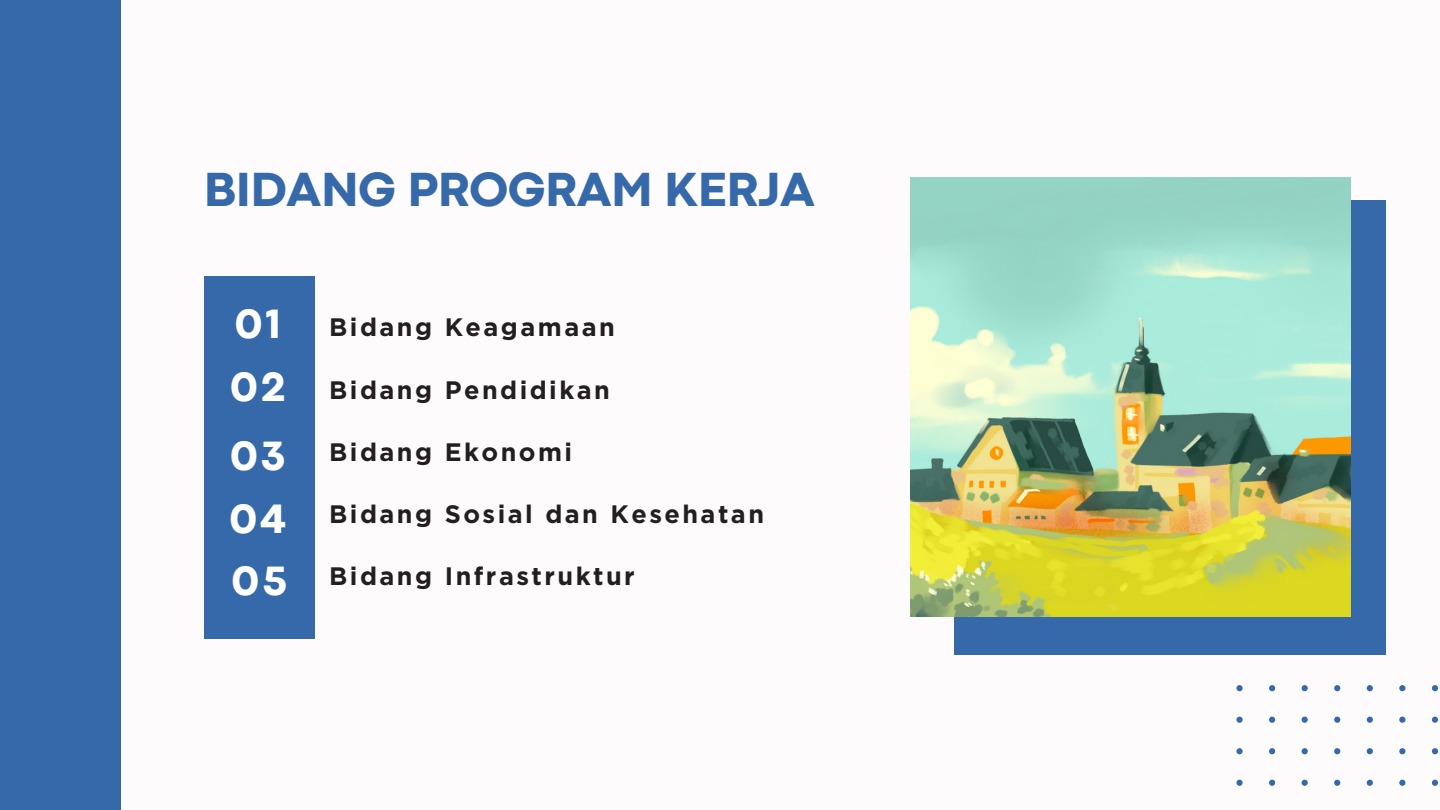
<style>
.page{position:relative;width:1440px;height:810px;background:#fdfbfb}
.page>*{position:absolute;margin:0;border:0;box-sizing:border-box;transform-origin:0 0}
.t1{font:800 50px "Codec Pro";color:#3569a9}
.t2{font:800 42.7px "Codec Pro";letter-spacing:.08em;color:#fff}
.t3{font:700 25.2px "Gotham";letter-spacing:.1em;color:#231f20}
</style>
<div class="page">
<div style="left:204px;top:276px;width:110px;height:362px;background:#3569a9"></div>
<div style="left:0;top:0;width:122px;height:810px;background:#3569a9"></div>
<svg style="left:1236px;top:685px;width:202px;height:101px"></svg>
<div style="left:954px;top:200px;width:432px;height:454px;background:#3569a9"></div>
<img style="left:911px;top:177px;width:439px;height:440px">
<p class="t1" style="left:204px;top:172px;width:612px">BIDANG PROGRAM KERJA</p>
<p class="t2" style="left:235px;top:309px;width:47px">01</p>
<p class="t2" style="left:230px;top:372px;width:56px">02</p>
<p class="t2" style="left:231px;top:441px;width:56px">03</p>
<p class="t2" style="left:230px;top:504px;width:58px">04</p>
<p class="t2" style="left:232px;top:566px;width:57px">05</p>
<p class="t3" style="left:329px;top:312px;width:287px">Bidang Keagamaan</p>
<p class="t3" style="left:329px;top:374px;width:282px">Bidang Pendidikan</p>
<p class="t3" style="left:329px;top:437px;width:244px">Bidang Ekonomi</p>
<p class="t3" style="left:329px;top:499px;width:436px">Bidang Sosial dan Kesehatan</p>
<p class="t3" style="left:329px;top:561px;width:307px">Bidang Infrastruktur</p>
</div>
